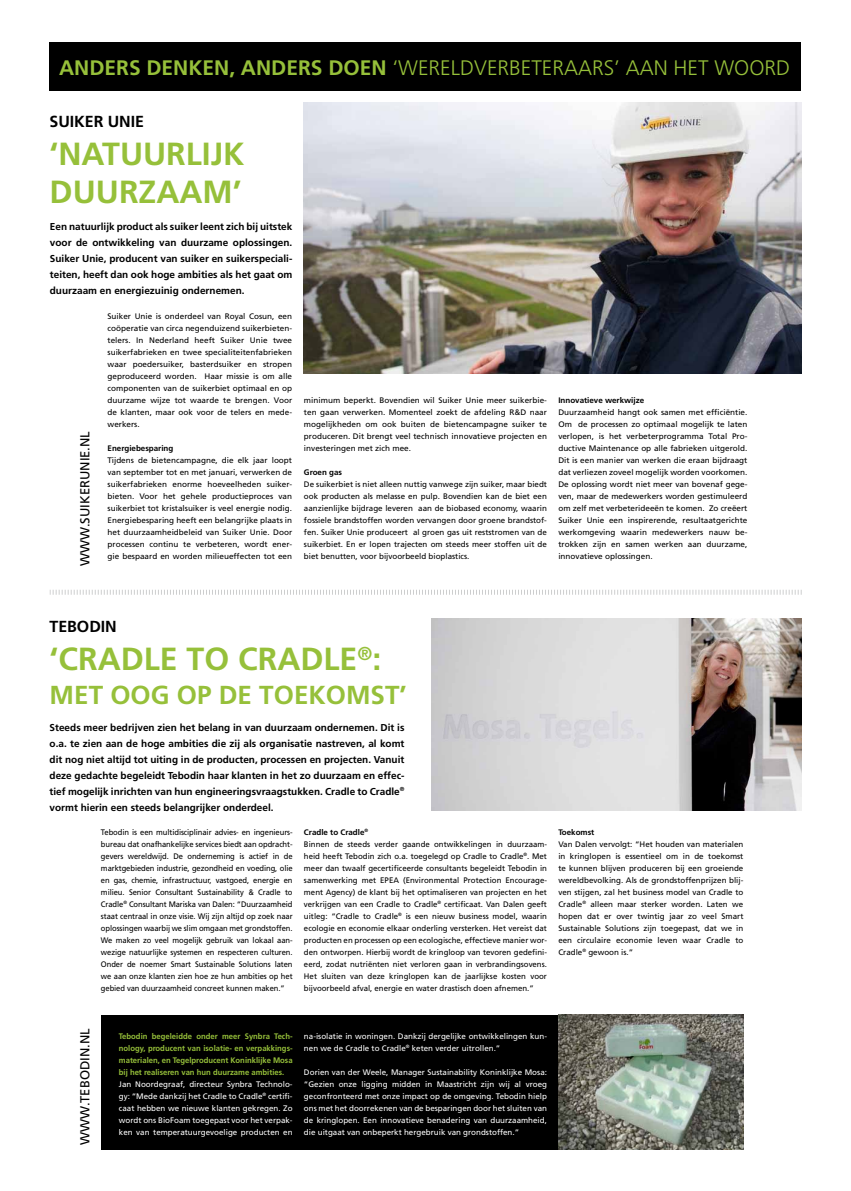
<style>
.page{position:relative;width:851px;height:1191px;background:#fff}
.page>*{position:absolute;margin:0;border:0;box-sizing:border-box;transform-origin:0 0}
.t1{font:700 32px/38px "Frutiger LT";color:#96c03a}
.t2{font:700 26px "Frutiger LT";color:#96c03a}
.t3{font:300 21px "Frutiger LT";color:#96c03a}
.t4{font:700 16px "Frutiger LT";letter-spacing:-.005em;color:#000}
.t5{font:13px "Frutiger LT";color:#000}
.t6{font:700 10px/16px "Frutiger LT";color:#000;text-align:justify}
.t7{font:8px/12px "Frutiger LT";color:#000;text-align:justify}
.t8{font:8px/12px "Frutiger LT";color:#000;text-align:justify;scale:.95 1}
.t9{font:8px/12px "Frutiger LT";color:#fff;text-align:justify}
.t10{font:700 8px/12px "Frutiger LT";color:#96c03a;text-align:justify;scale:.96 1}
.t11{font:700 8px "Frutiger LT";color:#000}
.s1{font-weight:700}
</style>
<div class="page">
<div style="left:101px;top:1015px;width:642px;height:134px;background:#000"></div>
<img style="left:558px;top:1015px;width:185px;height:134px">
<svg style="left:50px;top:590px;width:751px;height:5px"></svg>
<img style="left:304px;top:103px;width:497px;height:270px">
<img style="left:431px;top:619px;width:370px;height:192px">
<div style="left:50px;top:43px;width:751px;height:48px;background:#000"></div>
<h3 class="t3" style="left:59px;top:56px;width:732px"><span class="s1">Anders denken, anders doen</span> ‘WERELDVERBETERAARS’ AAN HET WOORD</h3>
<h3 class="t4" style="left:50px;top:112px;width:96px">Suiker Unie</h3>
<h1 class="t1" style="left:50px;top:135px;width:196px">‘Natuurlijk duurzaam’</h1>
<p class="t6" style="left:50px;top:219px;width:244px">Een natuurlijk product als suiker leent zich bij uitstek voor de ontwikkeling van duurzame oplossingen.<br>Suiker Unie, producent van suiker en suikerspeciali&shy;teiten, heeft dan ook hoge ambities als het gaat om duurzaam en energiezuinig ondernemen.</p>
<h3 class="t5" style="left:77px;top:565px;width:136px;rotate:-90deg">www.suikerunie.nl</h3>
<p class="t7" style="left:107px;top:310px;width:186px">Suiker Unie is onderdeel van Royal Cosun, een coöperatie van circa negenduizend suikerbieten&shy;telers. I n Nederland heeft Suiker Unie twee suikerfabrieken en twee specialiteitenfabrieken waar poedersuiker, basterdsuiker en stropen geproduceerd worden. Haar missie is om alle componenten van de suikerbiet optimaal en op duurzame wijze tot waarde te brengen. Voor de klanten, maar ook voor de telers en mede&shy;werkers.</p>
<p class="t11" style="left:107px;top:443px;width:67px">Energiebesparing</p>
<p class="t7" style="left:107px;top:454px;width:186px">Tijdens de bietencampagne, die elk jaar loopt van september tot en met januari, verwerken de suikerfabrieken enorme hoeveelheden suiker&shy;bieten. Voor het gehele productieproces van suikerbiet tot kristalsuiker is veel energie nodig.<br>Energiebesparing heeft een belangrijke plaats in het duurzaamheidbeleid van Suiker Unie. Door processen continu te verbeteren, wordt ener&shy;gie bespaard en worden milieueffecten tot een</p>
<p class="t7" style="left:304px;top:394px;width:244px">minimum beperkt. Bovendien wil Suiker Unie meer suikerbie&shy;ten gaan verwerken. Momenteel zoekt de afdeling R&amp;D naar mogelijkheden om ook buiten de bietencampagne suiker te produceren. Dit brengt veel technisch innovatieve projecten en investeringen met zich mee.</p>
<p class="t11" style="left:304px;top:467px;width:40px">Groen gas</p>
<p class="t7" style="left:304px;top:478px;width:244px">De suikerbiet is niet alleen nuttig vanwege zijn suiker, maar biedt ook producten als melasse en pulp. Bovendien kan de biet een aanzienlijke bijdrage leveren aan de biobased economy, waarin fossiele brandstoffen worden vervangen door groene brandstof&shy;fen. Suiker Unie produceert al groen gas uit reststromen van de suikerbiet. E n er lopen trajecten om steeds meer stoffen uit de biet benutten, voor bijvoorbeeld bioplastics.</p>
<p class="t11" style="left:558px;top:395px;width:87px">Innovatieve werkwijze</p>
<p class="t7" style="left:558px;top:406px;width:191px">Duurzaamheid hangt ook samen met efficiëntie.<br>Om de processen zo optimaal mogelijk te laten verlopen, is het verbeterprogramma Total Pro&shy;ductive Maintenance op alle fabrieken uitgerold.<br>Dit is een manier van werken die eraan bijdraagt dat verliezen zoveel mogelijk worden voorkomen.<br>De oplossing wordt niet meer van bovenaf gege&shy;ven, maar de medewerkers worden gestimuleerd om zelf met verbeterideeën te komen. Zo creëert Suiker Unie een inspirerende, resultaatgerichte werkomgeving waarin medewerkers nauw be&shy;trokken zijn en samen werken aan duurzame, innovatieve oplossingen.</p>
<h3 class="t4" style="left:50px;top:617px;width:69px">Tebodin</h3>
<h1 class="t1" style="left:50px;top:640px;width:333px">‘Cradle to Cradle<sup>®</sup>:</h1>
<h2 class="t2" style="left:50px;top:680px;width:358px">met oog op de toekomst’</h2>
<p class="t6" style="left:50px;top:719px;width:356px">Steeds meer bedrijven zien het belang in van duurzaam ondernemen. Dit is o.a. te zien aan de hoge ambities die zij als organisatie nastreven, al komt dit nog niet altijd tot uiting in de producten, processen en projecten. Vanuit deze gedachte begeleidt Tebodin haar klanten in het zo duurzaam en effec&shy;tief mogelijk inrichten van hun engineeringsvraagstukken. Cradle to Cradle<sup>® </sup>vormt hierin een steeds belangrijker onderdeel.</p>
<p class="t8" style="left:101px;top:826px;width:203px">Tebodin is een multidisciplinair advies- en ingenieurs&shy;bureau dat onafhankelijke services biedt aan opdracht&shy;gevers wereldwijd. De onderneming is actief in de marktgebieden industrie, gezondheid en voeding, olie en gas, chemie, infrastructuur, vastgoed, energie en milieu. Senior Consultant Sustainability &amp; Cradle to Cradle<sup>®</sup> Consultant Mariska van Dalen: “Duurzaamheid staat centraal in onze visie. Wij zijn altijd op zoek naar oplossingen waarbij we slim omgaan met grondstoffen.<br>We maken zo veel mogelijk gebruik van lokaal aan&shy;wezige natuurlijke systemen en respecteren culturen.<br>Onder de noemer Smart Sustainable Solutions laten we aan onze klanten zien hoe ze hun ambities op het gebied van duurzaamheid concreet kunnen maken.”</p>
<p class="t7" style="left:304px;top:826px;width:244px;text-align:left"><span class="s1">Cradle to Cradle</span><sup>®<br></sup>B innen de steeds verder gaande ontwikkelingen in duurzaam&shy;heid heeft Tebodin zich o.a. toegelegd op Cradle to Cradle<sup>®</sup>. Met meer dan twaalf gecertificeerde consultants begeleidt Tebodin in samenwerking met E PEA (E nvironmental Protection E ncourage&shy;ment Agency) de klant bij het optimaliseren van projecten en het verkrijgen van een Cradle to Cradle<sup>®</sup> certificaat. Van Dalen geeft uitleg: “Cradle to Cradle<sup>®</sup> is een nieuw business model, waarin ecologie en economie elkaar onderling versterken. Het vereist dat producten en processen op een ecologische, effectieve manier wor&shy;den ontworpen. Hierbij wordt de kringloop van tevoren gedefini&shy;eerd, zodat nutriënten niet verloren gaan in verbrandingsovens.<br>Het sluiten van deze kringlopen kan de jaarlijkse kosten voor bijvoorbeeld afval, energie en water drastisch doen afnemen.”</p>
<p class="t11" style="left:558px;top:827px;width:38px">Toekomst</p>
<p class="t7" style="left:558px;top:838px;width:186px">Van Dalen vervolgt: “Het houden van materialen in kringlopen is essentieel om in de toekomst te kunnen blijven produceren bij een groeiende wereldbevolking. Als de grondstoffenprijzen blij&shy;ven stijgen, zal het business model van Cradle to Cradle<sup>®</sup> alleen maar sterker worden. Laten we hopen dat er over twintig jaar zo veel Smart Sustainable Solutions zijn toegepast, dat we in een circulaire economie leven waar Cradle to Cradle<sup>®</sup> gewoon is.”</p>
<h3 class="t5" style="left:77px;top:1144px;width:118px;rotate:-90deg">www.tebodin.nl</h3>
<p class="t10" style="left:119px;top:1030px;width:182px">Tebodin begeleidde onder meer Synbra Tech&shy;nology, producent van isolatie- en verpakkings&shy;materialen, en Tegelproducent Koninklijke Mosa bij het realiseren van hun duurzame ambities.</p>
<p class="t9" style="left:119px;top:1078px;width:175px">Jan Noordegraaf, directeur Synbra Technolo&shy;gy: “Mede dankzij het Cradle to Cradle<sup>®</sup> certifi&shy;caat hebben we nieuwe klanten gekregen. Zo wordt ons B ioFoam toegepast voor het verpak&shy;ken van temperatuurgevoelige producten en</p>
<p class="t9" style="left:304px;top:1030px;width:244px">na-isolatie in woningen. Dankzij dergelijke ontwikkelingen kun&shy;nen we de Cradle to Cradle<sup>®</sup> keten verder uitrollen.”</p>
<p class="t9" style="left:304px;top:1066px;width:244px">Dorien van der Weele, Manager Sustainability Koninklijke Mosa: “Gezien onze ligging midden in Maastricht zijn wij al vroeg geconfronteerd met onze impact op de omgeving. Tebodin hielp ons met het doorrekenen van de besparingen door het sluiten van de kringlopen. Een innovatieve benadering van duurzaamheid, die uitgaat van onbeperkt hergebruik van grondstoffen.”</p>
</div>
